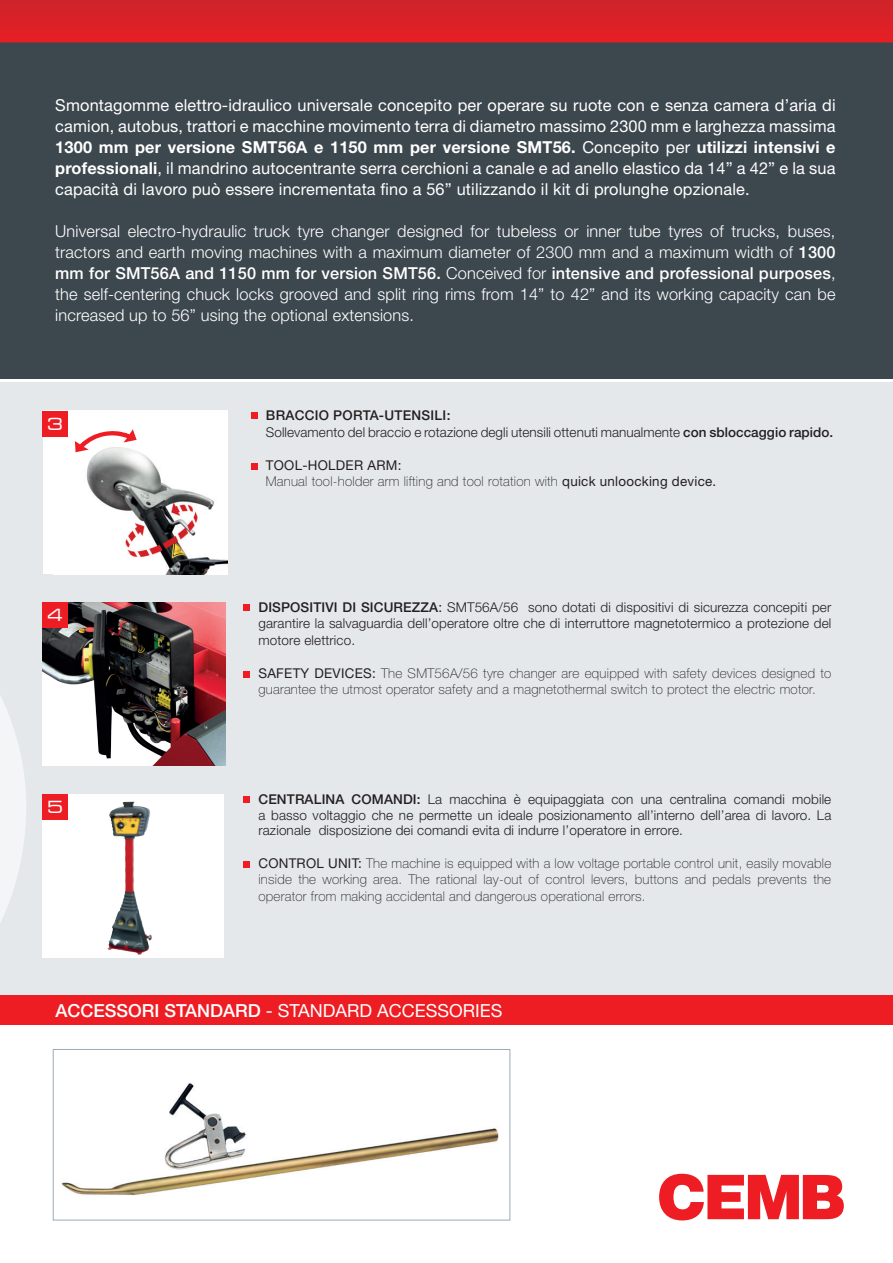
<style>
.page{position:relative;width:893px;height:1263px;background:#fff}
.page>*{position:absolute;margin:0;border:0;box-sizing:border-box;transform-origin:0 0}
.t1{font:18.3px "Microgramma D Medi Exte";color:#fff}
.t2{font:18px "Helvetica Neue LT Std";color:#fff}
.t3{font:16.5px/21px "Helvetica Neue LT Std";letter-spacing:.01em;color:#fff;text-align:justify}
.t4{font:300 16.5px/21px "Helvetica Neue LT Std";letter-spacing:.01em;color:#fff;text-align:justify}
.t5{font:300 13.5px/16.5px "Helvetica Neue LT Std";letter-spacing:.01em;color:#231f20;text-align:justify}
.t6{font:100 13.5px/16.5px "Helvetica Neue LT Std";letter-spacing:.02em;color:#231f20}
.s1{font-weight:700}
.s2{font-weight:500}
.s3{font-weight:400}
</style>
<div class="page">
<div style="left:0;top:0;width:893px;height:378px;background:#3d474e"></div>
<div style="left:0;top:383px;width:893px;height:639px;background:#e4e8eb"></div>
<div style="left:0;top:995px;width:893px;height:30px;background:#ee1d23"></div>
<svg style="left:0;top:0;width:893px;height:43px;background:#d82128"></svg>
<img style="left:47px;top:602px;width:178px;height:163px">
<div style="left:43px;top:602px;width:25px;height:25px;background:#ee1d23"></div>
<svg style="left:659px;top:1174px;width:185px;height:46px"></svg>
<div style="left:43px;top:794px;width:181px;height:163px;background:#fff"></div>
<div style="left:43px;top:794px;width:25px;height:25px;background:#ee1d23"></div>
<img style="left:107px;top:801px;width:45px;height:154px">
<img style="left:52px;top:1075px;width:459px;height:131px">
<img style="left:0;top:602px;width:47px;height:356px">
<div style="left:243px;top:604px;width:7px;height:6px;background:#ee1d23"></div>
<div style="left:243px;top:671px;width:7px;height:7px;background:#ee1d23"></div>
<div style="left:251px;top:412px;width:6px;height:7px;background:#ee1d23"></div>
<div style="left:251px;top:463px;width:6px;height:7px;background:#ee1d23"></div>
<div style="left:243px;top:796px;width:7px;height:6px;background:#ee1d23"></div>
<div style="left:243px;top:861px;width:7px;height:6px;background:#ee1d23"></div>
<div style="left:53px;top:1049px;width:457px;height:171px;border:1px solid #9dacb5"></div>
<div style="left:43px;top:411px;width:184px;height:163px;background:#fff"></div>
<img style="left:53px;top:436px;width:174px;height:138px">
<div style="left:43px;top:411px;width:25px;height:25px;background:#ee1d23"></div>
<svg style="left:75px;top:429px;width:62px;height:23px"></svg>
<p class="t3" style="left:55px;top:94px;width:782px">Smontagomme elettro-idraulico universale concepito per operare su ruote con e senza camera d’aria di camion, autobus, trattori e macchine movimento terra di diametro massimo 2300 mm e larghezza massima <span class="s1">1300 mm per versione SMT56A e 1150 mm per versione SMT56.</span> Concepito per <span class="s1">utilizzi intensivi e professionali</span>, il mandrino autocentrante serra cerchioni a canale e ad anello elastico da 14” a 42” e la sua capacità di lavoro può essere incrementata fino a 56” utilizzando il kit di prolunghe opzionale.</p>
<p class="t4" style="left:55px;top:220px;width:782px">Universal electro-hydraulic truck tyre changer designed for tubeless or inner tube tyres of trucks, buses, tractors and earth moving machines with a maximum diameter of 2300 mm and a maximum width of <span class="s2">1300 mm for SMT56A and 1150 mm for version SMT56.</span> Conceived for <span class="s2">intensive and professional purposes</span>, the self-centering chuck locks grooved and split ring rims from 14” to 42” and its working capacity can be increased up to 56” using the optional extensions.</p>
<h1 class="t1" style="left:48px;top:412px;width:17px">3</h1>
<h1 class="t1" style="left:48px;top:603px;width:17px">4</h1>
<h1 class="t1" style="left:48px;top:795px;width:17px">5</h1>
<p class="t5" style="left:266px;top:407px;width:569px"><span class="s2">BRACCIO PORTA-UTENSILI:<br></span>Sollevamento del braccio e rotazione degli utensili ottenuti manualmente <span class="s2">con sbloccaggio rapido.</span></p>
<p class="t6" style="left:266px;top:457px;width:452px"><span class="s3">TOOL-HOLDER ARM:<br></span>Manual tool-holder arm lifting and tool rotation with <span class="s3">quick unloocking device.</span></p>
<p class="t5" style="left:258px;top:598px;width:574px"><span class="s2">DISPOSITIVI DI SICUREZZA</span><span class="s3">:</span> SMT56A/56 sono dotati di dispositivi di sicurezza concepiti per garantire la salvaguardia dell’operatore oltre che di interruttore magnetotermico a protezione del motore elettrico.</p>
<p class="t6" style="left:258px;top:665px;width:574px"><span class="s3">SAFETY DEVICES:</span> The SMT56A/56 tyre changer are equipped with safety devices designed to guarantee the utmost operator safety and a magnetothermal switch to protect the electric motor.</p>
<p class="t5" style="left:258px;top:791px;width:574px;line-height:15.8px"><span class="s2">CENTRALINA COMANDI:</span> La macchina è equipaggiata con una centralina comandi mobile a basso voltaggio che ne permette un ideale posizionamento all’interno dell’area di lavoro. La razionale disposizione dei comandi evita di indurre l’operatore in errore.</p>
<p class="t6" style="left:258px;top:854px;width:574px;text-align:justify"><span class="s3">CONTROL UNIT:</span> The machine is equipped with a low voltage portable control unit, easily movable inside the working area. The rational lay-out of control levers, buttons and pedals prevents the operator from making accidental and dangerous operational errors.</p>
<h2 class="t2" style="left:55px;top:999px;width:449px"><span class="s2">ACCESSORI STANDARD</span> - STANDARD ACCESSORIES</h2>
</div>
